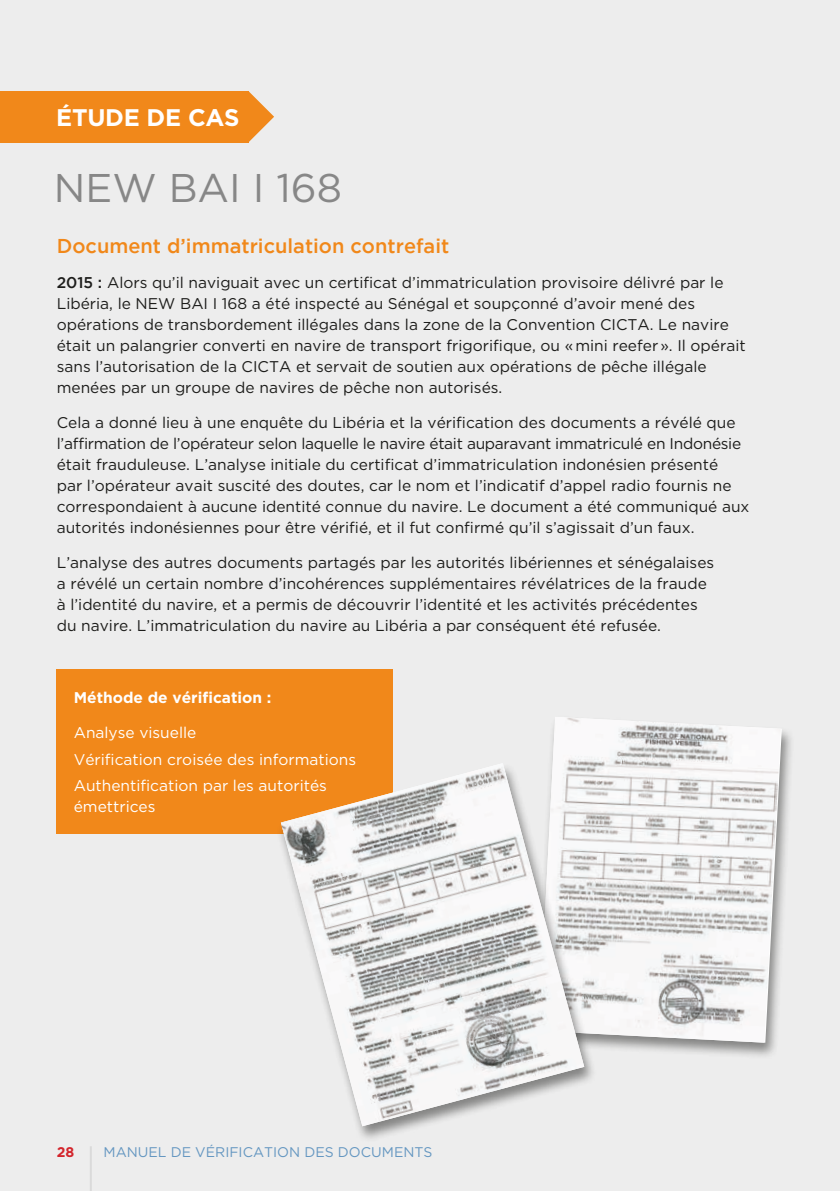
<style>
.page{position:relative;width:840px;height:1191px;background:#fff}
.page>*{position:absolute;margin:0;border:0;box-sizing:border-box;transform-origin:0 0}
.t1{font:40px "Gotham";color:#878787}
.t2{font:700 24px "Gotham";letter-spacing:-.01em;color:#fff}
.t3{font:500 20px "Gotham";color:#f1881a}
.t4{font:15.6px/21px "Gotham";color:#1d1d1b}
.t5{font:15.6px/26.6px "Gotham";color:#fff}
.t6{font:700 15.6px "Gotham";color:#fff}
.t7{font:14px "Gotham";color:#6597c1}
.t8{font:700 14px "Gotham";color:#d3252c}
.s1{font-weight:500}
</style>
<div class="page">
<div style="left:0;top:0;width:839px;height:1191px;background:#ededed"></div>
<svg style="left:248px;top:91px;width:26px;height:51px"></svg>
<div style="left:0;top:91px;width:248px;height:52px;background:#f1881a"></div>
<div style="left:57px;top:669px;width:336px;height:164px;background:#f1881a"></div>
<hr style="left:90px;top:1146px;width:2px;height:45px;background:#dadada">
<div style="left:532px;top:715px;width:262px;height:344px;background:#1d1d1b;opacity:.5"></div>
<img style="left:538px;top:717px;width:242px;height:325px">
<div style="left:276px;top:762px;width:320px;height:380px;background:#1d1d1b;opacity:.5"></div>
<img style="left:281px;top:763px;width:303px;height:363px">
<h2 class="t2" style="left:56px;top:101px;width:185px">ÉTUDE DE CAS</h2>
<h1 class="t1" style="left:54px;top:162px;width:289px">NEW BAI I 168</h1>
<p class="t3" style="left:57px;top:234px;width:394px">Document d’immatriculation contrefait</p>
<p class="t4" style="left:57px;top:272px;width:690px"><span class="s1">2015 :</span> Alors qu’il naviguait avec un certificat d’immatriculation provisoire délivré par le Libéria, le NEW BAI I 168 a été inspecté au Sénégal et soupçonné d’avoir mené des opérations de transbordement illégales dans la zone de la Convention CICTA. Le navire était un palangrier converti en navire de transport frigorifique, ou « mini reefer ». Il opérait sans l’autorisation de la CICTA et servait de soutien aux opérations de pêche illégale menées par un groupe de navires de pêche non autorisés.</p>
<p class="t4" style="left:57px;top:412px;width:693px">Cela a donné lieu à une enquête du Libéria et la vérification des documents a révélé que l’affirmation de l’opérateur selon laquelle le navire était auparavant immatriculé en Indonésie était frauduleuse. L’analyse initiale du certificat d’immatriculation indonésien présenté<br>par l’opérateur avait suscité des doutes, car le nom et l’indicatif d’appel radio fournis ne correspondaient à aucune identité connue du navire. Le document a été communiqué aux autorités indonésiennes pour être vérifié, et il fut confirmé qu’il s’agissait d’un faux.</p>
<p class="t4" style="left:57px;top:552px;width:658px">L’analyse des autres documents partagés par les autorités libériennes et sénégalaises a révélé un certain nombre d’incohérences supplémentaires révélatrices de la fraude à l’identité du navire, et a permis de découvrir l’identité et les activités précédentes du navire. L’immatriculation du navire au Libéria a par conséquent été refusée.</p>
<p class="t6" style="left:74px;top:687px;width:199px">Méthode de vérification :</p>
<p class="t5" style="left:74px;top:719px;width:284px">Analyse visuelle<br>Vérification croisée des informations<br>Authentification par les autorités</p>
<p class="t5" style="left:74px;top:793px;width:83px">émettrices</p>
<p class="t8" style="left:57px;top:1142px;width:19px">28</p>
<p class="t7" style="left:103px;top:1142px;width:330px">MANUEL DE VÉRIFICATION DES DOCUMENTS</p>
</div>
